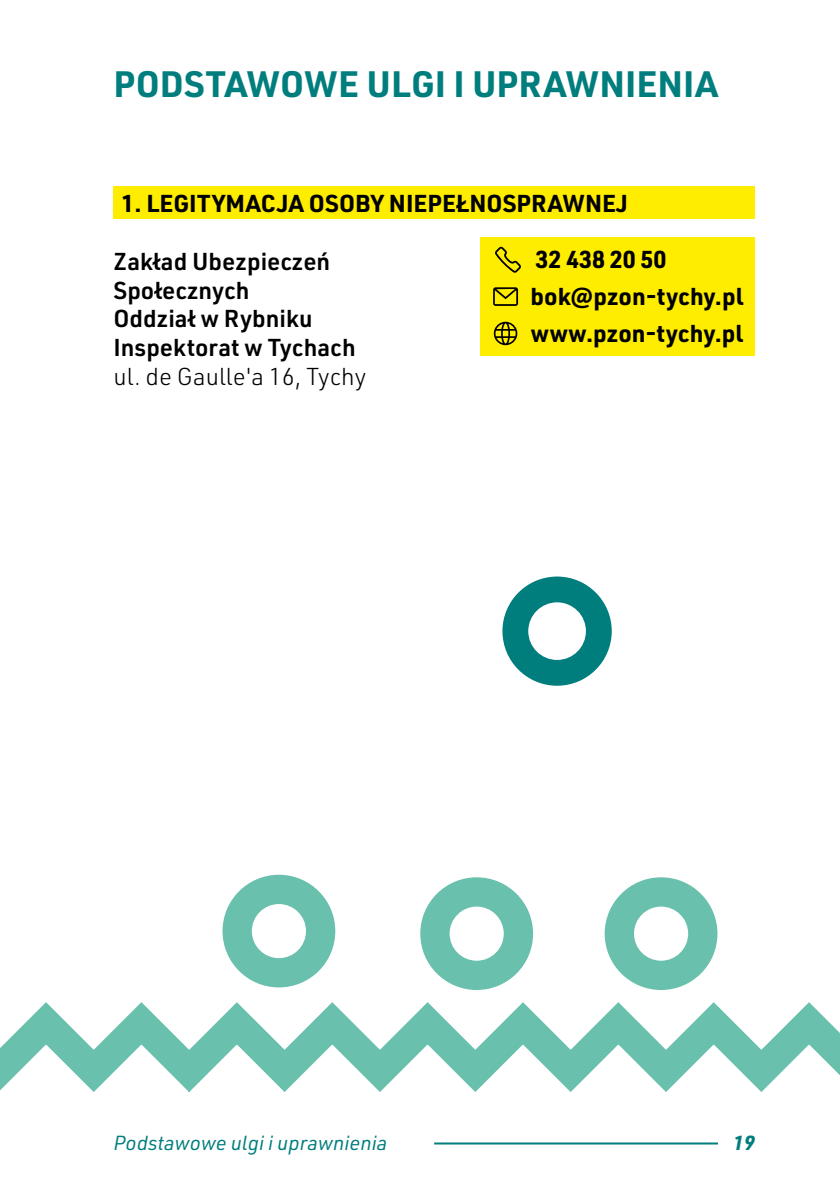
<style>
.page{position:relative;width:840px;height:1191px;background:#fff}
.page>*{position:absolute;margin:0;border:0;box-sizing:border-box;transform-origin:0 0}
.t1{font:700 36px "URWDIN";color:#007d7d}
.t2{font:700 24px "URWDIN";color:#000}
.t3{font:600 24px "URWDIN";color:#000}
.t4{font:300 24px "URWDIN";color:#000}
.t5{font:italic 20px "URWDIN";color:#007d7d}
.t6{font:italic 700 20px "URWDIN";color:#007d7d}
</style>
<div class="page">
<hr style="left:434px;top:1142px;width:283px;height:2px;background:#007d7d">
<div style="left:530px;top:316px;width:224px;height:40px;background:#ffed00"></div>
<div style="left:530px;top:277px;width:224px;height:39px;background:#ffed00"></div>
<div style="left:530px;top:237px;width:224px;height:40px;background:#ffed00"></div>
<div style="left:113px;top:186px;width:641px;height:33px;background:#ffed00"></div>
<div style="left:480px;top:237px;width:50px;height:40px;background:#ffed00"></div>
<div style="left:480px;top:277px;width:50px;height:39px;background:#ffed00"></div>
<div style="left:480px;top:316px;width:50px;height:40px;background:#ffed00"></div>
<svg style="left:495px;top:247px;width:26px;height:26px"></svg>
<svg style="left:493px;top:287px;width:24px;height:19px"></svg>
<svg style="left:493px;top:322px;width:24px;height:23px"></svg>
<svg style="left:502px;top:576px;width:109px;height:109px"></svg>
<svg style="left:0;top:1002px;width:839px;height:90px"></svg>
<svg style="left:222px;top:874px;width:114px;height:114px"></svg>
<svg style="left:604px;top:877px;width:114px;height:113px"></svg>
<svg style="left:420px;top:877px;width:113px;height:113px"></svg>
<h2 class="t1" style="left:113px;top:59px;width:605px">PODSTAWOWE ULGI I UPRAWNIENIA</h2>
<h4 class="t2" style="left:121px;top:187px;width:507px">1. LEGITYMACJA OSOBY NIEPEŁNOSPRAWNEJ</h4>
<p class="t3" style="left:113px;top:245px;width:218px">Zakład Ubezpieczeń</p>
<p class="t2" style="left:535px;top:243px;width:133px">32 438 20 50</p>
<p class="t3" style="left:113px;top:274px;width:137px">Społecznych</p>
<h4 class="t2" style="left:530px;top:280px;width:214px">bok@pzon-tychy.pl</h4>
<p class="t3" style="left:113px;top:302px;width:200px">Oddział w Rybniku</p>
<h4 class="t2" style="left:530px;top:317px;width:214px">www.pzon-tychy.pl</h4>
<p class="t3" style="left:113px;top:331px;width:243px">Inspektorat w Tychach</p>
<p class="t4" style="left:113px;top:361px;width:254px">ul. de Gaulle'a 16, Tychy</p>
<p class="t5" style="left:113px;top:1129px;width:275px">Podstawowe ulgi i uprawnienia</p>
<p class="t6" style="left:732px;top:1129px;width:23px">19</p>
</div>
